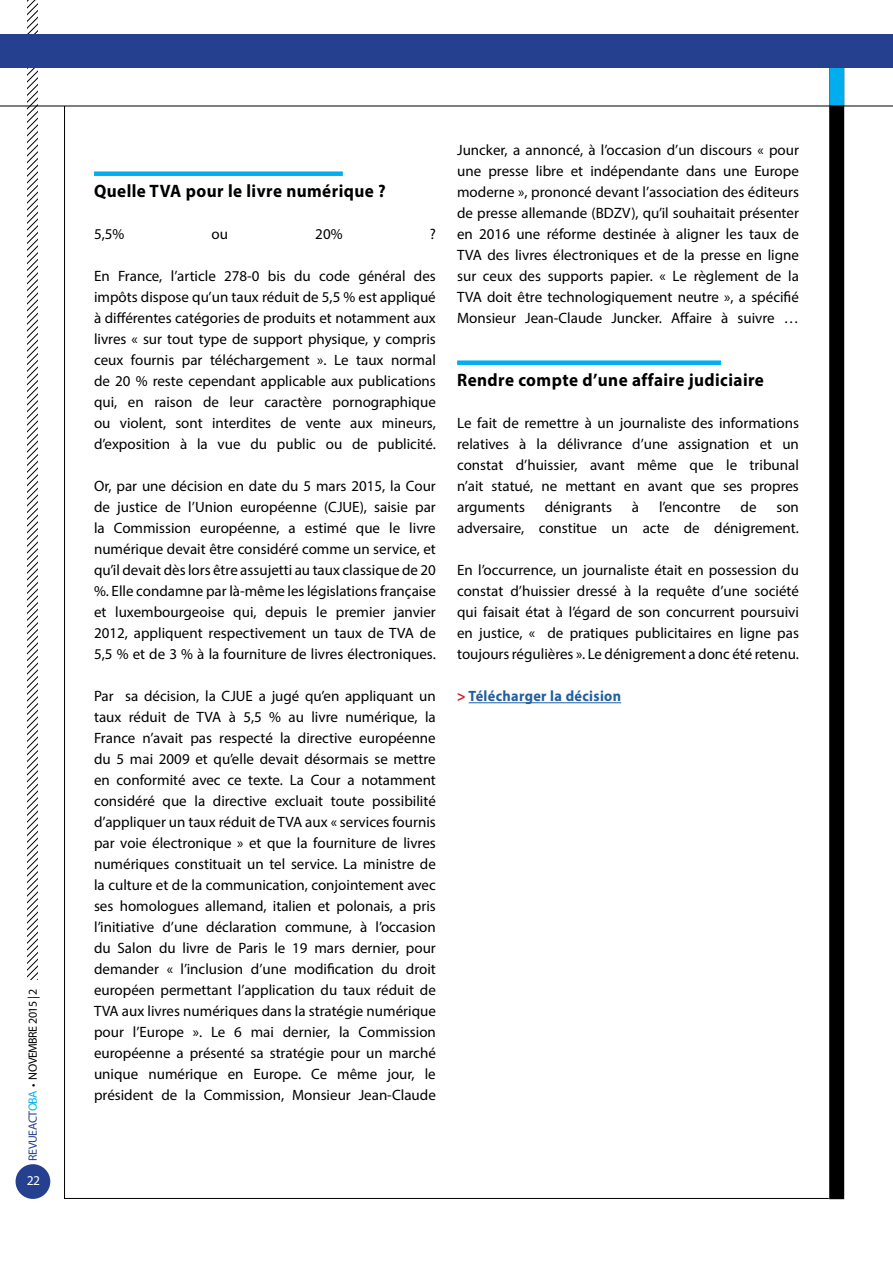
<style>
.page{position:relative;width:893px;height:1263px;background:#fff}
.page>*{position:absolute;margin:0;border:0;box-sizing:border-box;transform-origin:0 0}
.t1{font:700 18px "Myriad Pro";letter-spacing:.025em;color:#000;scale:.95 1}
.t2{font:15px/21px "Myriad Pro";color:#000;text-align:justify}
.t3{font:700 15px "Myriad Pro";letter-spacing:.025em;color:#215e9e;scale:.95 1}
.t4{font:13.5px "Myriad Pro";color:#fff}
.t5{font:12px "Myriad Pro";letter-spacing:-.04em;color:#000}
.s1{color:#25408f}
.s2{color:#00aeef}
.s3{color:#d21820}
</style>
<div class="page">
<svg style="left:28px;top:0;width:9px;height:979px"></svg>
<div style="left:16px;top:1164px;width:34px;height:35px;background:#25408f;border-radius:50%"></div>
<div style="left:829px;top:40px;width:15px;height:1159px;background:#000"></div>
<div style="left:829px;top:65px;width:15px;height:41px;background:#00aeef"></div>
<div style="left:0;top:35px;width:893px;height:33px;background:#25408f"></div>
<hr style="left:0;top:106px;width:893px;height:1px;background:#000">
<div style="left:94px;top:171px;width:249px;height:5px;background:#00aeef"></div>
<div style="left:457px;top:360px;width:264px;height:5px;background:#00aeef"></div>
<hr style="left:469px;top:702px;width:152px;height:1px;background:#215e9e">
<p class="t5" style="left:25px;top:1160px;width:173px;rotate:-90deg"><span class="s1">REVUEACT</span><span class="s2">OBA</span> • NOVEMBRE 2015 | 2</p>
<p class="t4" style="left:27px;top:1172px;width:15px">22</p>
<p class="t1" style="left:94px;top:179px;width:309px">Quelle TVA pour le livre numérique ?</p>
<p class="t2" style="left:94px;top:223px;width:32px">5,5%</p>
<p class="t2" style="left:212px;top:223px;width:18px">ou</p>
<p class="t2" style="left:315px;top:223px;width:29px">20%</p>
<p class="t2" style="left:430px;top:223px;width:8px">?</p>
<p class="t2" style="left:94px;top:265px;width:343px">En France, l’article 278-0 bis du code général des impôts dispose qu’un taux réduit de 5,5 % est appliqué à différentes catégories de produits et notamment aux livres « sur tout type de support physique, y compris ceux fournis par téléchargement ». Le taux normal de 20 % reste cependant applicable aux publications qui, en raison de leur caractère pornographique ou violent, sont interdites de vente aux mineurs, d’exposition à la vue du public ou de publicité.</p>
<p class="t2" style="left:94px;top:475px;width:343px">Or, par une décision en date du 5 mars 2015, la Cour de justice de l’Union européenne (CJUE), saisie par la Commission européenne, a estimé que le livre numérique devait être considéré comme un service, et qu’il devait dès lors être assujetti au taux classique de 20 %. Elle condamne par là-même les législations française et luxembourgeoise qui, depuis le premier janvier 2012, appliquent respectivement un taux de TVA de 5,5 % et de 3 % à la fourniture de livres électroniques.</p>
<p class="t2" style="left:94px;top:685px;width:343px">Par sa décision, la CJUE a jugé qu’en appliquant un taux réduit de TVA à 5,5 % au livre numérique, la France n’avait pas respecté la directive européenne du 5 mai 2009 et qu’elle devait désormais se mettre en conformité avec ce texte. La Cour a notamment considéré que la directive excluait toute possibilité d’appliquer un taux réduit de TVA aux « services fournis par voie électronique » et que la fourniture de livres numériques constituait un tel service. La ministre de la culture et de la communication, conjointement avec ses homologues allemand, italien et polonais, a pris l’initiative d’une déclaration commune, à l’occasion du Salon du livre de Paris le 19 mars dernier, pour demander « l’inclusion d’une modification du droit européen permettant l’application du taux réduit de TVA aux livres numériques dans la stratégie numérique pour l’Europe ». Le 6 mai dernier, la Commission européenne a présenté sa stratégie pour un marché unique numérique en Europe. Ce même jour, le président de la Commission, Monsieur Jean-Claude</p>
<p class="t2" style="left:457px;top:139px;width:343px">Juncker, a annoncé, à l’occasion d’un discours « pour une presse libre et indépendante dans une Europe moderne », prononcé devant l’association des éditeurs de presse allemande (BDZV), qu’il souhaitait présenter en 2016 une réforme destinée à aligner les taux de TVA des livres électroniques et de la presse en ligne sur ceux des supports papier. « Le règlement de la TVA doit être technologiquement neutre », a spécifié Monsieur Jean-Claude Juncker. Affaire à suivre …</p>
<p class="t1" style="left:457px;top:368px;width:324px">Rendre compte d’une affaire judiciaire</p>
<p class="t2" style="left:457px;top:412px;width:343px">Le fait de remettre à un journaliste des informations relatives à la délivrance d’une assignation et un constat d’huissier, avant même que le tribunal n’ait statué, ne mettant en avant que ses propres arguments</p>
<p class="t2" style="left:545px;top:496px;width:69px">dénigrants</p>
<p class="t2" style="left:632px;top:496px;width:9px">à</p>
<p class="t2" style="left:659px;top:496px;width:63px">l’encontre</p>
<p class="t2" style="left:741px;top:496px;width:17px">de</p>
<p class="t2" style="left:457px;top:496px;width:343px;text-align:right">son<br>adversaire, constitue un acte de dénigrement.</p>
<p class="t2" style="left:457px;top:559px;width:343px">En l’occurrence, un journaliste était en possession du constat d’huissier dressé à la requête d’une société qui faisait état à l’égard de son concurrent poursuivi en justice, « de pratiques publicitaires en ligne pas toujours régulières ». Le dénigrement a donc été retenu.</p>
<p class="t3" style="left:457px;top:686px;width:174px"><span class="s3">&gt;</span> Télécharger la décision</p>
</div>
